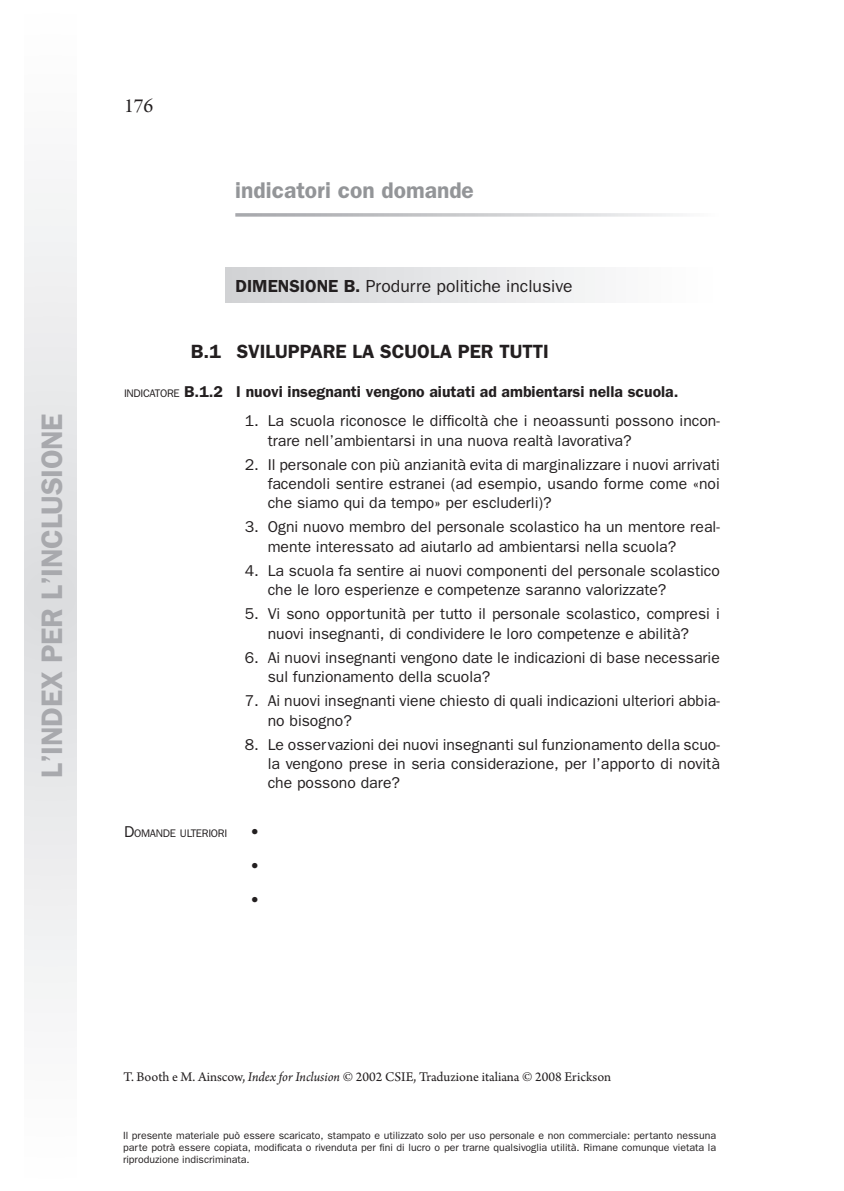
<style>
.page{position:relative;width:844px;height:1191px;background:#fff}
.page>*{position:absolute;margin:0;border:0;box-sizing:border-box;transform-origin:0 0}
.t1{font:600 29.75px "Franklin Gothic";letter-spacing:-.01em;color:#a8a9ad}
.t2{font:600 22.75px "Franklin Gothic";color:#939598}
.t3{font:21px "Arno Pro Subhead";color:#231f20}
.t4{font:600 19.25px "Franklin Gothic";color:#231f20}
.t5{font:17.5px "Franklin Gothic";color:#231f20}
.t6{font:600 17.5px "Franklin Gothic";color:#231f20}
.t7{font:15.75px/19.2px "Franklin Gothic";color:#231f20}
.t8{font:600 15.75px "Franklin Gothic";color:#231f20}
.t9{font:15.75px/34.1px "Franklin Gothic";color:#231f20;text-align:justify}
.t10{font:14px "Arno Pro";color:#231f20}
.t11{font:11.03px "Franklin Gothic";letter-spacing:-.03em;color:#231f20}
.t12{font:10.5px/12.2px "Franklin Gothic";color:#231f20;text-align:justify}
.s1{font-weight:600}
.s2{font-weight:400;font-size:11.03px}
.s3{font-size:15.75px}
.s4{font-style:italic}
</style>
<div class="page">
<svg style="left:24px;top:193px;width:52px;height:806px"></svg>
<svg style="left:235px;top:213px;width:444px;height:4px;background:#d0d1d3"></svg>
<div style="left:225px;top:268px;width:493px;height:34px;background:linear-gradient(to right,#d1d2d5,#fff)"></div>
<h1 class="t1" style="left:34px;top:778px;width:366px;rotate:-90deg">l’Index per l’inclusione</h1>
<h3 class="t3" style="left:124px;top:94px;width:31px">176</h3>
<h2 class="t2" style="left:235px;top:177px;width:240px">indicatori con domande</h2>
<p class="t6" style="left:235px;top:275px;width:44px">DIMENS</p>
<p class="t6" style="left:300px;top:275px;width:17px">IONE</p>
<p class="t5" style="left:343px;top:276px;width:230px"><span class="s1">B.</span> Produrre politiche inclusive</p>
<p class="t4" style="left:191px;top:340px;width:357px">B.1 Sviluppare la scuola per tutti</p>
<p class="t8" style="left:124px;top:382px;width:555px"><span class="s2">INDICATORE</span> B.1.2 I nuovi insegnanti vengono aiutati ad ambientarsi nella scuola.</p>
<p class="t7" style="left:268px;top:411px;width:453px;text-indent:-23px">1. La scuola riconosce le difficoltà che i neoassunti possono incon&shy;trare nell’ambientarsi in una nuova realtà lavorativa?</p>
<p class="t7" style="left:268px;top:454px;width:453px;text-align:justify;text-indent:-23px">2. Il personale con più anzianità evita di marginalizzare i nuovi arrivati facendoli sentire estranei (ad esempio, usando forme come «noi che siamo qui da tempo» per escluderli)?</p>
<p class="t7" style="left:268px;top:517px;width:453px;text-indent:-23px">3. Ogni nuovo membro del personale scolastico ha un mentore real&shy;mente interessato ad aiutarlo ad ambientarsi nella scuola?</p>
<p class="t7" style="left:268px;top:560px;width:453px;text-indent:-23px">4. La scuola fa sentire ai nuovi componenti del personale scolastico che le loro esperienze e competenze saranno valorizzate?</p>
<p class="t7" style="left:245px;top:604px;width:476px;text-align:center">5. Vi sono opportunità per tutto il personale scolastico, compresi i nuovi insegnanti, di condividere le loro competenze e abilità?</p>
<p class="t7" style="left:268px;top:647px;width:453px;text-indent:-23px">6. Ai nuovi insegnanti vengono date le indicazioni di base necessarie sul funzionamento della scuola?</p>
<p class="t7" style="left:268px;top:691px;width:453px;text-indent:-23px">7. Ai nuovi insegnanti viene chiesto di quali indicazioni ulteriori abbia&shy;no bisogno?</p>
<p class="t7" style="left:268px;top:734px;width:453px;text-align:justify;text-indent:-23px">8. Le osservazioni dei nuovi insegnanti sul funzionamento della scuo&shy;la vengono prese in seria considerazione, per l’apporto di novità che possono dare?</p>
<p class="t11" style="left:124px;top:826px;width:105px"><span class="s3">D</span>OMANDE ULTERIORI</p>
<p class="t9" style="left:250px;top:814px;width:11px">• • •</p>
<p class="t10" style="left:123px;top:1069px;width:489px">T. Booth e M. Ainscow, <span class="s4">Index for Inclusion</span> © 2002 CSIE, Traduzione italiana © 2008 Erickson</p>
<p class="t12" style="left:123px;top:1128px;width:594px">Il presente materiale può essere scaricato, stampato e utilizzato solo per uso personale e non commerciale: pertanto nessuna parte potrà essere copiata, modificata o rivenduta per fini di lucro o per trarne qualsivoglia utilità. Rimane comunque vietata la riproduzione indiscriminata.</p>
</div>
